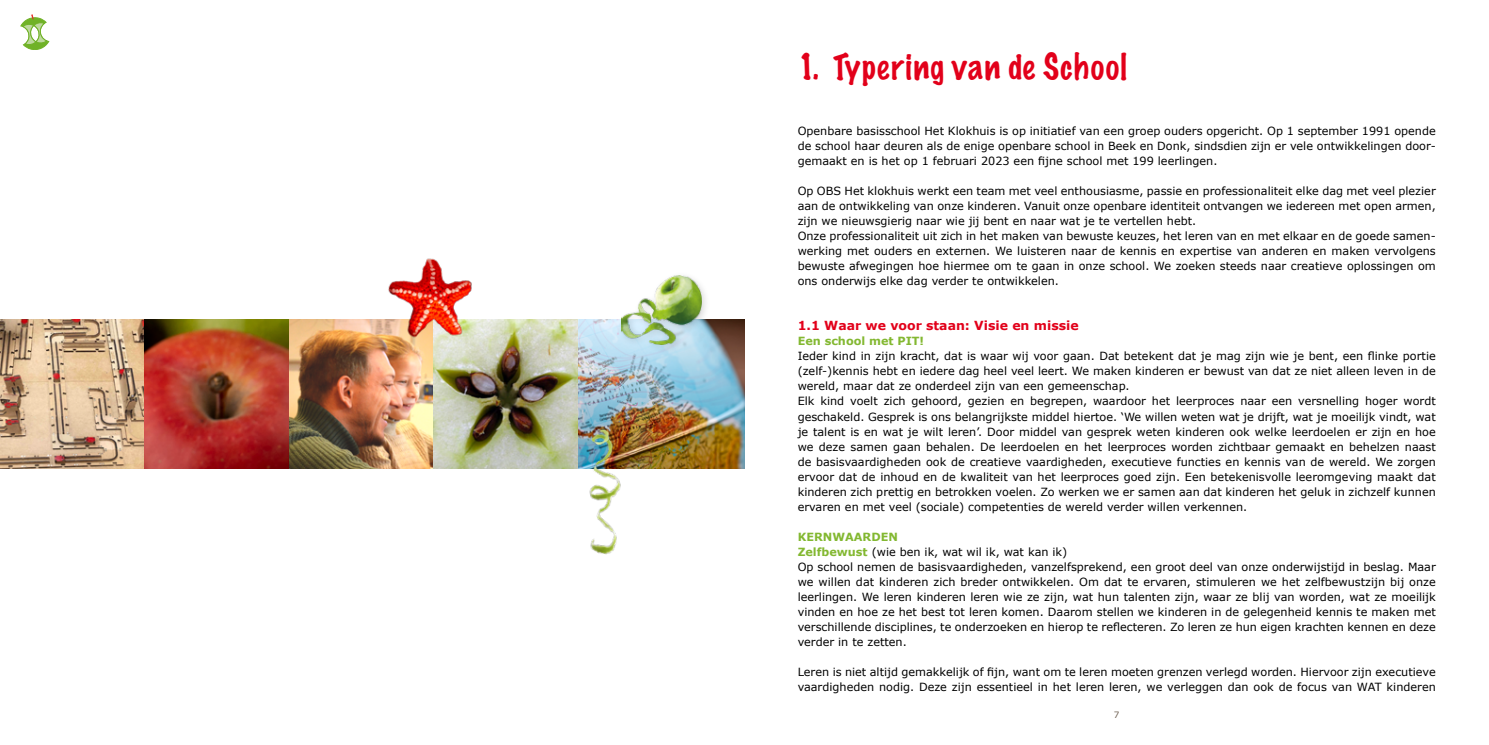
<style>
.page{position:relative;width:1489px;height:745px;background:#fff}
.page>*{position:absolute;margin:0;border:0;box-sizing:border-box;transform-origin:0 0}
.Koppen_Pien{font:100 32.5px "Marker Felt";letter-spacing:.04em;color:#e2001a}
.x_x_Kopjes{font:700 12.5px "Verdana";color:#e2001a}
.bodytekst{font:11.25px/15px "Verdana";color:#000;text-align:justify}
.bodytekst_bold{font:700 11.25px "Verdana";color:#83b831}
.t1{font:8.75px "Verdana";color:#706254}
.s1{font-weight:700;color:#83b831}
</style>
<div class="page">
<img style="left:0;top:319px;width:744px;height:149px">
<svg style="left:20px;top:14px;width:30px;height:36px"></svg>
<img style="left:568px;top:423px;width:69px;height:132px">
<img style="left:386px;top:258px;width:94px;height:85px">
<div style="left:616px;top:270px;width:94px;height:83px;background:#000;opacity:.15"></div>
<img style="left:621px;top:275px;width:80px;height:69px">
<p class="Koppen_Pien" style="left:797px;top:41px;width:331px">1. Typering van de School</p>
<p class="bodytekst" style="left:797px;top:124px;width:639px">Openbare basisschool Het Klokhuis is op initiatief van een groep ouders opgericht. Op 1 september 1991 opende de school haar deuren als de enige openbare school in Beek en Donk, sindsdien zijn er vele ontwikkelingen door&shy;gemaakt en is het op 1 februari 2023 een fijne school met 199 leerlingen.</p>
<p class="bodytekst" style="left:797px;top:184px;width:639px">Op OBS Het klokhuis werkt een team met veel enthousiasme, passie en professionaliteit elke dag met veel plezier aan de ontwikkeling van onze kinderen. Vanuit onze openbare identiteit ontvangen we iedereen met open armen, zijn we nieuwsgierig naar wie jij bent en naar wat je te vertellen hebt.</p>
<p class="bodytekst" style="left:797px;top:229px;width:639px">Onze professionaliteit uit zich in het maken van bewuste keuzes, het leren van en met elkaar en de goede samen&shy;werking met ouders en externen. We luisteren naar de kennis en expertise van anderen en maken vervolgens bewuste afwegingen hoe hiermee om te gaan in onze school. We zoeken steeds naar creatieve oplossingen om ons onderwijs elke dag verder te ontwikkelen.</p>
<p class="x_x_Kopjes" style="left:797px;top:317px;width:282px">1.1 Waar we voor staan: Visie en missie</p>
<p class="bodytekst_bold" style="left:797px;top:333px;width:128px">Een school met PIT!</p>
<p class="bodytekst" style="left:797px;top:349px;width:639px">Ieder kind in zijn kracht, dat is waar wij voor gaan. Dat betekent dat je mag zijn wie je bent, een flinke portie (zelf-)kennis hebt en iedere dag heel veel leert. We maken kinderen er bewust van dat ze niet alleen leven in de wereld, maar dat ze onderdeel zijn van een gemeenschap.</p>
<p class="bodytekst" style="left:797px;top:394px;width:639px">Elk kind voelt zich gehoord, gezien en begrepen, waardoor het leerproces naar een versnelling hoger wordt geschakeld. Gesprek is ons belangrijkste middel hiertoe. ‘We willen weten wat je drijft, wat je moeilijk vindt, wat je talent is en wat je wilt leren’. Door middel van gesprek weten kinderen ook welke leerdoelen er zijn en hoe we deze samen gaan behalen. De leerdoelen en het leerproces worden zichtbaar gemaakt en behelzen naast de basisvaardigheden ook de creatieve vaardigheden, executieve functies en kennis van de wereld. We zorgen ervoor dat de inhoud en de kwaliteit van het leerproces goed zijn. Een betekenisvolle leeromgeving maakt dat kinderen zich prettig en betrokken voelen. Zo werken we er samen aan dat kinderen het geluk in zichzelf kunnen ervaren en met veel (sociale) competenties de wereld verder willen verkennen.</p>
<p class="bodytekst_bold" style="left:797px;top:528px;width:102px">KERNWAARDEN</p>
<p class="bodytekst" style="left:797px;top:544px;width:271px"><span class="s1">Zelfbewust</span> (wie ben ik, wat wil ik, wat kan ik)</p>
<p class="bodytekst" style="left:797px;top:559px;width:639px">Op school nemen de basisvaardigheden, vanzelfsprekend, een groot deel van onze onderwijstijd in beslag. Maar we willen dat kinderen zich breder ontwikkelen. Om dat te ervaren, stimuleren we het zelfbewustzijn bij onze leerlingen. We leren kinderen leren wie ze zijn, wat hun talenten zijn, waar ze blij van worden, wat ze moeilijk vinden en hoe ze het best tot leren komen. Daarom stellen we kinderen in de gelegenheid kennis te maken met verschillende disciplines, te onderzoeken en hierop te reflecteren. Zo leren ze hun eigen krachten kennen en deze verder in te zetten.</p>
<p class="bodytekst" style="left:797px;top:664px;width:639px">Leren is niet altijd gemakkelijk of fijn, want om te leren moeten grenzen verlegd worden. Hiervoor zijn executieve vaardigheden nodig. Deze zijn essentieel in het leren leren, we verleggen dan ook de focus van WAT kinderen</p>
<p class="t1" style="left:1113px;top:708px;width:7px">7</p>
</div>
